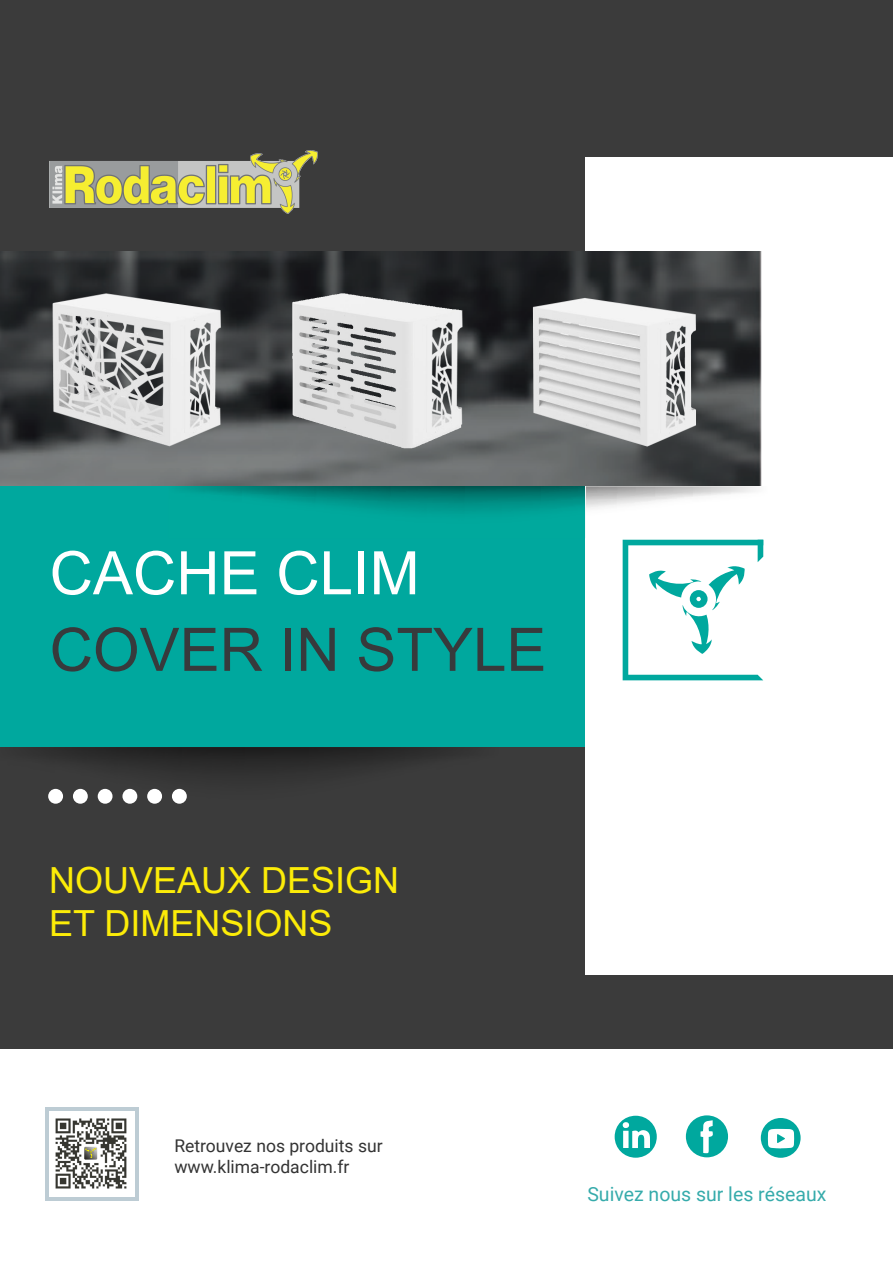
<style>
.page{position:relative;width:893px;height:1263px;background:#fff}
.page>*{position:absolute;margin:0;border:0;box-sizing:border-box;transform-origin:0 0}
.t1{font:60px "Arial";color:#373a3c}
.t2{font:60px "Arial";color:#fff}
.t3{font:36px "Arial";color:#fcec08}
.t4{font:19.5px "Roboto";color:#36abab}
.t5{font:17.55px "Roboto";color:#333}
</style>
<div class="page">
<div style="left:0;top:0;width:893px;height:1174px;background:#3b3b3b"></div>
<div style="left:0;top:470px;width:586px;height:276px;background:#00a89e"></div>
<div style="left:585px;top:156px;width:308px;height:818px;background:#fff"></div>
<img style="left:38px;top:747px;width:415px;height:57px">
<div style="left:48px;top:789px;width:15px;height:15px;background:#fff;border-radius:50%"></div>
<div style="left:73px;top:789px;width:15px;height:15px;background:#fff;border-radius:50%"></div>
<div style="left:98px;top:789px;width:15px;height:15px;background:#fff;border-radius:50%"></div>
<div style="left:122px;top:789px;width:15px;height:15px;background:#fff;border-radius:50%"></div>
<div style="left:147px;top:789px;width:15px;height:15px;background:#fff;border-radius:50%"></div>
<div style="left:172px;top:789px;width:15px;height:15px;background:#fff;border-radius:50%"></div>
<svg style="left:623px;top:540px;width:140px;height:140px"></svg>
<img style="left:0;top:252px;width:762px;height:234px">
<img style="left:50px;top:291px;width:174px;height:159px">
<img style="left:49px;top:151px;width:268px;height:62px">
<img style="left:281px;top:283px;width:189px;height:178px">
<img style="left:529px;top:290px;width:174px;height:164px">
<div style="left:0;top:1049px;width:893px;height:214px;background:#fff"></div>
<div style="left:45px;top:1107px;width:93px;height:94px;background:#bdccd4"></div>
<svg style="left:686px;top:1115px;width:42px;height:42px"></svg>
<svg style="left:615px;top:1116px;width:42px;height:42px"></svg>
<svg style="left:760px;top:1118px;width:41px;height:40px"></svg>
<img style="left:49px;top:1111px;width:85px;height:86px">
<p class="t2" style="left:50px;top:532px;width:372px">CACHE CLIM</p>
<p class="t1" style="left:50px;top:608px;width:498px">COVER IN STYLE</p>
<p class="t3" style="left:49px;top:856px;width:352px">NOUVEAUX DESIGN</p>
<p class="t3" style="left:49px;top:899px;width:285px">ET DIMENSIONS</p>
<p class="t5" style="left:174px;top:1133px;width:210px">Retrouvez nos produits sur</p>
<p class="t5" style="left:174px;top:1154px;width:177px">www.klima-rodaclim.fr</p>
<p class="t4" style="left:587px;top:1181px;width:241px">Suivez nous sur les réseaux</p>
</div>
